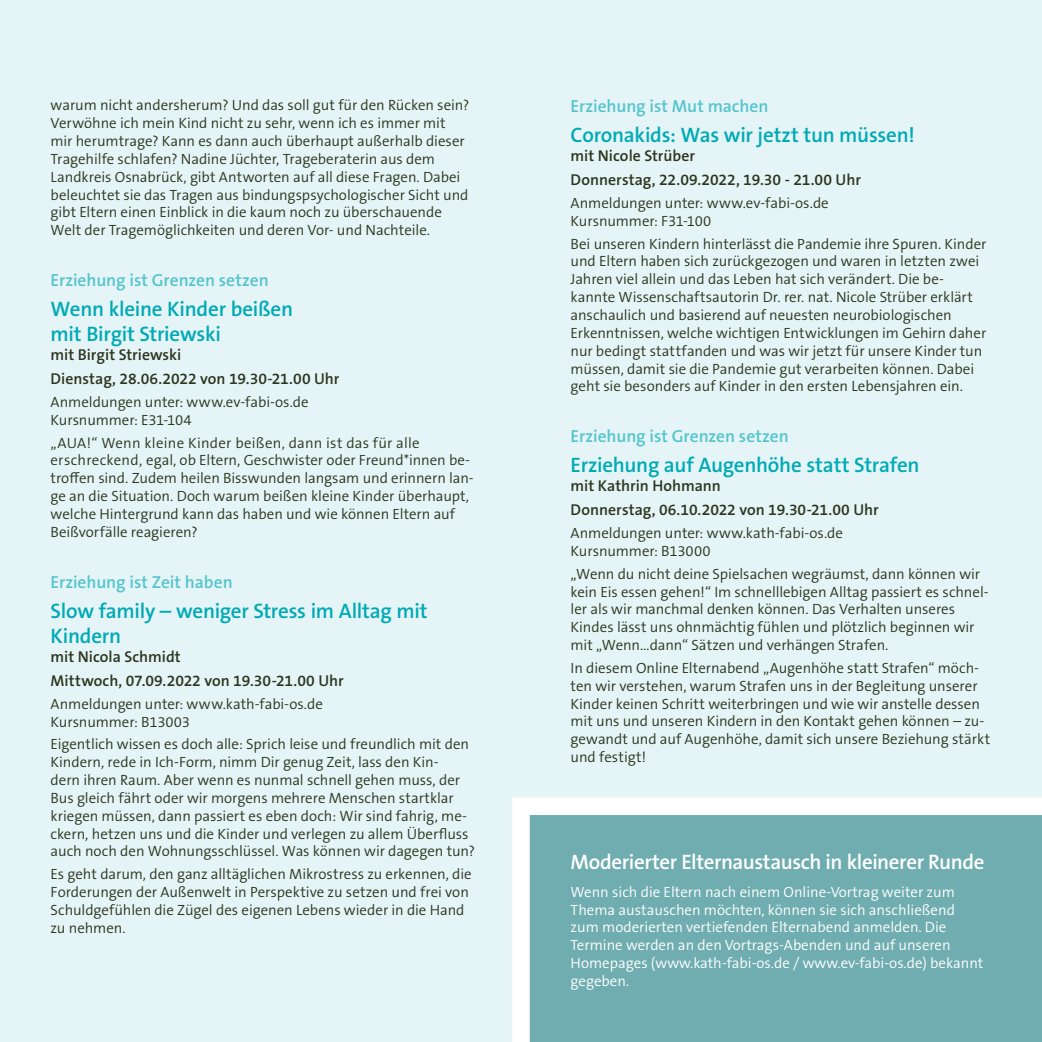
<style>
.page{position:relative;width:1042px;height:1042px;background:#e5f4f6}
.page>*{position:absolute;margin:0;border:0;box-sizing:border-box;transform-origin:0 0}
.t1{font:600 21px/25.2px "The Sans B W6";letter-spacing:-.01em;color:#00aab5}
.t2{font:600 21px "The Sans B W6";letter-spacing:-.02em;color:#fff}
.t3{font:600 17.5px "The Sans B W6";letter-spacing:-.005em;color:#55c5cd}
.t4{font:600 15.75px/23.8px "The Sans B W6";color:#2c351e}
.t5{font:300 14.88px/17.8px "The Sans B W4";letter-spacing:-.005em;color:#2c351e}
.t6{font:300 14.88px/17.8px "The Sans B W4";color:#fff}
</style>
<div class="page">
<svg style="left:512px;top:797px;width:530px;height:245px;background:#7eb5b8"></svg>
<p class="t5" style="left:51px;top:96px;width:420px">warum nicht andersherum? Und das soll gut für den Rücken sein?<br>Verwöhne ich mein Kind nicht zu sehr, wenn ich es immer mit mir herumtrage? Kann es dann auch überhaupt außerhalb dieser Tragehilfe schlafen? Nadine Jüchter, Trageberaterin aus dem Landkreis Osnabrück, gibt Antworten auf all diese Fragen. Dabei beleuchtet sie das Tragen aus bindungspsychologischer Sicht und gibt Eltern einen Einblick in die kaum noch zu überschauende Welt der Tragemöglichkeiten und deren Vor- und Nachteile.</p>
<p class="t3" style="left:51px;top:269px;width:220px">Erziehung ist Grenzen setzen</p>
<h1 class="t1" style="left:51px;top:297px;width:244px">Wenn kleine Kinder beißen mit Birgit Striewski</h1>
<p class="t4" style="left:51px;top:343px;width:290px">mit Birgit Striewski<br>Dienstag, 28.06.2022 von 19.30-21.00 Uhr</p>
<p class="t5" style="left:51px;top:393px;width:260px">Anmeldungen unter: www.ev-fabi-os.de<br>Kursnummer: E31-104</p>
<p class="t5" style="left:51px;top:434px;width:425px">„AUA!“ Wenn kleine Kinder beißen, dann ist das für alle erschreckend, egal, ob Eltern, Geschwister oder Freund*innen be&shy;troffen sind. Zudem heilen Bisswunden langsam und erinnern lan&shy;ge an die Situation. Doch warum beißen kleine Kinder überhaupt, welche Hintergrund kann das haben und wie können Eltern auf Beißvorfälle reagieren?</p>
<p class="t3" style="left:51px;top:570px;width:184px">Erziehung ist Zeit haben</p>
<h1 class="t1" style="left:51px;top:598px;width:379px">Slow family – weniger Stress im Alltag mit<br>Kindern</h1>
<p class="t4" style="left:51px;top:645px;width:295px">mit Nicola Schmidt<br>Mittwoch, 07.09.2022 von 19.30-21.00 Uhr</p>
<p class="t5" style="left:51px;top:695px;width:274px">Anmeldungen unter: www.kath-fabi-os.de<br>Kursnummer: B13003</p>
<p class="t5" style="left:51px;top:735px;width:426px">Eigentlich wissen es doch alle: Sprich leise und freundlich mit den Kindern, rede in Ich-Form, nimm Dir genug Zeit, lass den Kin-<br>dern ihren Raum. Aber wenn es nunmal schnell gehen muss, der Bus gleich fährt oder wir morgens mehrere Menschen startklar kriegen müssen, dann passiert es eben doch: Wir sind fahrig, me&shy;ckern, hetzen uns und die Kinder und verlegen zu allem Überfluss auch noch den Wohnungsschlüssel. Was können wir dagegen tun?</p>
<p class="t5" style="left:51px;top:865px;width:423px">Es geht darum, den ganz alltäglichen Mikrostress zu erkennen, die Forderungen der Außenwelt in Perspektive zu setzen und frei von Schuldgefühlen die Zügel des eigenen Lebens wieder in die Hand zu nehmen.</p>
<p class="t3" style="left:570px;top:95px;width:199px">Erziehung ist Mut machen</p>
<h1 class="t1" style="left:570px;top:123px;width:346px">Coronakids: Was wir jetzt tun müssen!</h1>
<p class="t4" style="left:570px;top:144px;width:292px">mit Nicole Strüber<br>Donnerstag, 22.09.2022, 19.30 - 21.00 Uhr</p>
<p class="t5" style="left:570px;top:194px;width:260px">Anmeldungen unter: www.ev-fabi-os.de<br>Kursnummer: F31-100</p>
<p class="t5" style="left:570px;top:235px;width:417px">Bei unseren Kindern hinterlässt die Pandemie ihre Spuren. Kinder und Eltern haben sich zurückgezogen und waren in letzten zwei Jahren viel allein und das Leben hat sich verändert. Die be&shy;kannte Wissenschaftsautorin Dr. rer. nat. Nicole Strüber erklärt anschaulich und basierend auf neuesten neurobiologischen Erkenntnissen, welche wichtigen Entwicklungen im Gehirn daher nur bedingt stattfanden und was wir jetzt für unsere Kinder tun müssen, damit sie die Pandemie gut verarbeiten können. Dabei geht sie besonders auf Kinder in den ersten Lebensjahren ein.</p>
<p class="t3" style="left:570px;top:425px;width:220px">Erziehung ist Grenzen setzen</p>
<h1 class="t1" style="left:570px;top:453px;width:350px">Erziehung auf Augenhöhe statt Strafen</h1>
<p class="t4" style="left:570px;top:474px;width:310px">mit Kathrin Hohmann<br>Donnerstag, 06.10.2022 von 19.30-21.00 Uhr</p>
<p class="t5" style="left:570px;top:524px;width:274px">Anmeldungen unter: www.kath-fabi-os.de<br>Kursnummer: B13000</p>
<p class="t5" style="left:570px;top:565px;width:419px">„Wenn du nicht deine Spielsachen wegräumst, dann können wir kein Eis essen gehen!“ Im schnelllebigen Alltag passiert es schnel&shy;ler als wir manchmal denken können. Das Verhalten unseres Kindes lässt uns ohnmächtig fühlen und plötzlich beginnen wir mit „Wenn...dann“ Sätzen und verhängen Strafen.</p>
<p class="t5" style="left:570px;top:659px;width:421px">In diesem Online Elternabend „Augenhöhe statt Strafen“ möch&shy;ten wir verstehen, warum Strafen uns in der Begleitung unserer Kinder keinen Schritt weiterbringen und wie wir anstelle dessen mit uns und unseren Kindern in den Kontakt gehen können – zu&shy;gewandt und auf Augenhöhe, damit sich unsere Beziehung stärkt und festigt!</p>
<h1 class="t2" style="left:570px;top:848px;width:415px">Moderierter Elternaustausch in kleinerer Runde</h1>
<p class="t6" style="left:570px;top:883px;width:414px">Wenn sich die Eltern nach einem Online-Vortrag weiter zum Thema austauschen möchten, können sie sich anschließend zum moderierten vertiefenden Elternabend anmelden. Die Termine werden an den Vortrags-Abenden und auf unseren Homepages (www.kath-fabi-os.de / www.ev-fabi-os.de) bekannt gegeben.</p>
</div>
